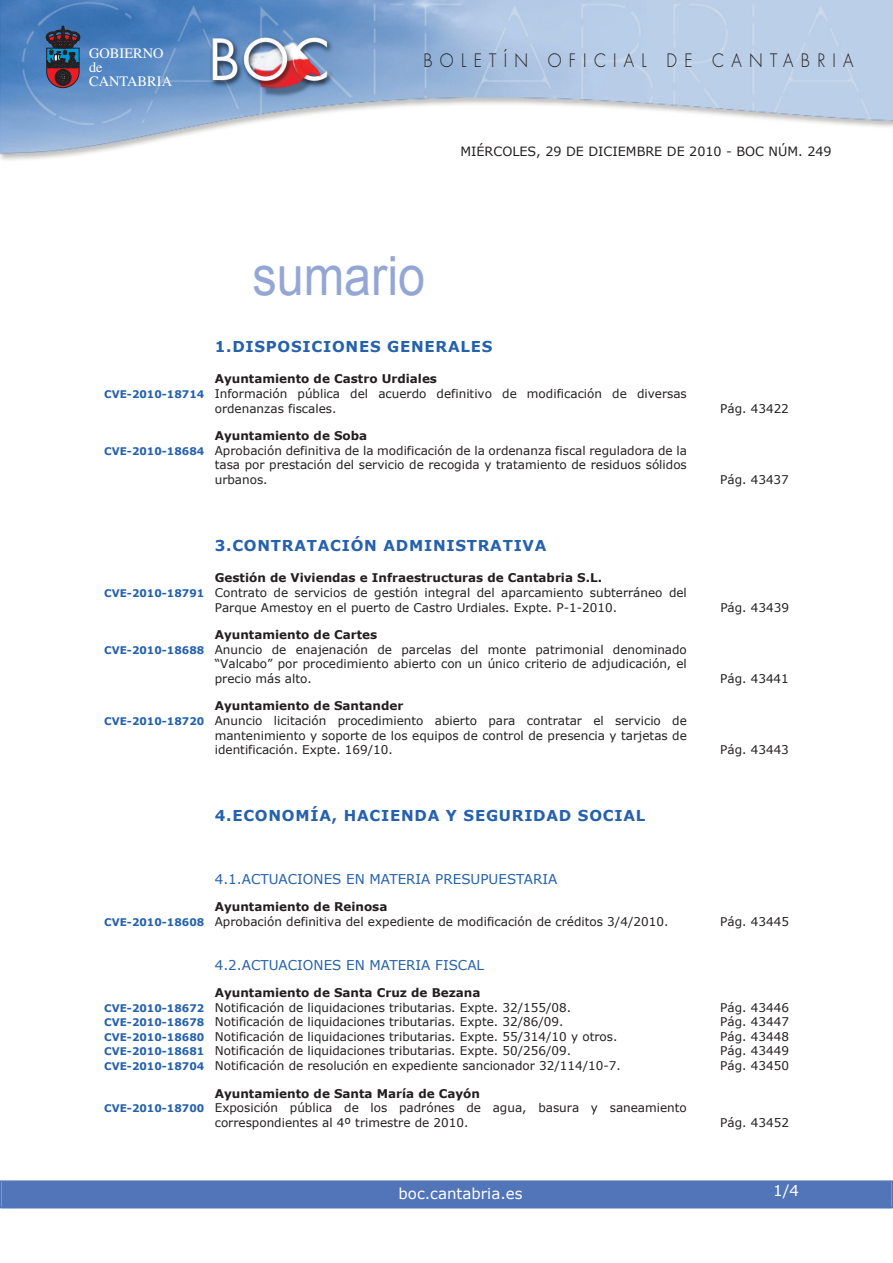
<style>
.page{position:relative;width:893px;height:1263px;background:#fff}
.page>*{position:absolute;margin:0;border:0;box-sizing:border-box;transform-origin:0 0}
.t1{font:54px "Arial";color:#94a7d4;scale:.9 1}
.t2{font:300 18px "Futura";letter-spacing:.45em;color:#231f20;scale:.9 1}
.t3{font:700 15px "Verdana";letter-spacing:.05em;color:#2561ad}
.t4{font:15px "Verdana";color:#fff}
.t5{font:14.4px/14.1px "Times";color:#fff}
.t6{font:13.5px "Verdana";color:#2561ad}
.t7{font:12.75px "Verdana";color:#231f20}
.t8{font:12px/14.7px "Verdana";color:#231f20}
.t9{font:700 12px "Verdana";color:#231f20}
.s1{font-weight:700;font-size:10.5px;color:#2561ad}
.s2{font-weight:700}
</style>
<div class="page">
<div style="left:2px;top:1181px;width:889px;height:27px;background:#5175b8"></div>
<div style="left:0;top:1180px;width:893px;height:28px;border:2px solid #5175b8"></div>
<img style="left:0;top:0;width:893px;height:161px">
<svg style="left:46px;top:26px;width:34px;height:62px;background:#464054"></svg>
<p class="t5" style="left:89px;top:47px;width:85px">GOBIERNO de<br>CANTABRIA</p>
<h2 class="t2" style="left:423px;top:52px;width:479px">BOLETÍN OFICIAL DE CANTABRIA</h2>
<p class="t7" style="left:460px;top:143px;width:373px">MIÉRCOLES, 29 DE DICIEMBRE DE 2010 - BOC NÚM. 249</p>
<h1 class="t1" style="left:252px;top:246px;width:194px">sumario</h1>
<p class="t3" style="left:215px;top:337px;width:279px">1.DISPOSICIONES GENERALES</p>
<p class="t9" style="left:215px;top:371px;width:224px">Ayuntamiento de Castro Urdiales</p>
<p class="t8" style="left:104px;top:386px;width:584px"><span class="s1">CVE-2010-18714</span> Información pública del acuerdo definitivo de modificación de diversas</p>
<p class="t8" style="left:215px;top:400px;width:123px">ordenanzas fiscales.</p>
<p class="t8" style="left:720px;top:400px;width:70px">Pág. 43422</p>
<p class="t9" style="left:215px;top:428px;width:154px">Ayuntamiento de Soba</p>
<p class="t8" style="left:104px;top:442px;width:584px"><span class="s1">CVE-2010-18684</span> Aprobación definitiva de la modificación de la ordenanza fiscal reguladora de la</p>
<p class="t8" style="left:215px;top:457px;width:474px">tasa por prestación del servicio de recogida y tratamiento de residuos sólidos</p>
<p class="t8" style="left:215px;top:472px;width:54px">urbanos.</p>
<p class="t8" style="left:720px;top:472px;width:70px">Pág. 43437</p>
<p class="t3" style="left:215px;top:536px;width:333px">3.CONTRATACIÓN ADMINISTRATIVA</p>
<p class="t9" style="left:215px;top:570px;width:389px">Gestión de Viviendas e Infraestructuras de Cantabria S.L.</p>
<p class="t8" style="left:104px;top:585px;width:584px"><span class="s1">CVE-2010-18791</span> Contrato de servicios de gestión integral del aparcamiento subterráneo del</p>
<p class="t8" style="left:215px;top:599px;width:404px">Parque Amestoy en el puerto de Castro Urdiales. Expte. P-1-2010.</p>
<p class="t8" style="left:720px;top:599px;width:70px">Pág. 43439</p>
<p class="t9" style="left:215px;top:627px;width:164px">Ayuntamiento de Cartes</p>
<p class="t8" style="left:104px;top:642px;width:584px"><span class="s1">CVE-2010-18688</span> Anuncio de enajenación de parcelas del monte patrimonial denominado</p>
<p class="t8" style="left:215px;top:656px;width:474px">“Valcabo” por procedimiento abierto con un único criterio de adjudicación, el</p>
<p class="t8" style="left:215px;top:671px;width:99px">precio más alto.</p>
<p class="t8" style="left:720px;top:671px;width:70px">Pág. 43441</p>
<p class="t9" style="left:215px;top:698px;width:190px">Ayuntamiento de Santander</p>
<p class="t8" style="left:104px;top:713px;width:584px"><span class="s1">CVE-2010-18720</span> Anuncio licitación procedimiento abierto para contratar el servicio de</p>
<p class="t8" style="left:215px;top:727px;width:474px">mantenimiento y soporte de los equipos de control de presencia y tarjetas de</p>
<p class="t8" style="left:215px;top:742px;width:180px">identificación. Expte. 169/10.</p>
<p class="t8" style="left:720px;top:742px;width:70px">Pág. 43443</p>
<p class="t3" style="left:215px;top:806px;width:432px">4.ECONOMÍA, HACIENDA Y SEGURIDAD SOCIAL</p>
<p class="t6" style="left:215px;top:870px;width:344px">4.1.ACTUACIONES EN MATERIA PRESUPUESTARIA</p>
<p class="t8" style="left:104px;top:899px;width:566px;text-indent:111px"><span class="s2">Ayuntamiento de Reinosa<br></span><span class="s1">CVE-2010-18608</span> Aprobación definitiva del expediente de modificación de créditos 3/4/2010.</p>
<p class="t6" style="left:215px;top:956px;width:271px">4.2.ACTUACIONES EN MATERIA FISCAL</p>
<p class="t8" style="left:104px;top:985px;width:468px;text-indent:111px"><span class="s2">Ayuntamiento de Santa Cruz de Bezana<br></span><span class="s1">CVE-2010-18672</span> Notificación de liquidaciones tributarias. Expte. 32/155/08.</p>
<p class="t8" style="left:720px;top:914px;width:70px">Pág. 43445</p>
<p class="t8" style="left:720px;top:999px;width:70px">Pág. 43446</p>
<p class="t8" style="left:104px;top:1014px;width:461px"><span class="s1">CVE-2010-18678</span> Notificación de liquidaciones tributarias. Expte. 32/86/09.</p>
<p class="t8" style="left:720px;top:1014px;width:70px">Pág. 43447</p>
<p class="t8" style="left:104px;top:1029px;width:515px"><span class="s1">CVE-2010-18680</span> Notificación de liquidaciones tributarias. Expte. 55/314/10 y otros.</p>
<p class="t8" style="left:720px;top:1029px;width:70px">Pág. 43448</p>
<p class="t8" style="left:104px;top:1043px;width:468px"><span class="s1">CVE-2010-18681</span> Notificación de liquidaciones tributarias. Expte. 50/256/09.</p>
<p class="t8" style="left:720px;top:1043px;width:70px">Pág. 43449</p>
<p class="t8" style="left:104px;top:1058px;width:518px"><span class="s1">CVE-2010-18704</span> Notificación de resolución en expediente sancionador 32/114/10-7.</p>
<p class="t8" style="left:720px;top:1058px;width:70px">Pág. 43450</p>
<p class="t9" style="left:215px;top:1085px;width:267px">Ayuntamiento de Santa María de Cayón</p>
<p class="t8" style="left:104px;top:1100px;width:584px"><span class="s1">CVE-2010-18700</span> Exposición pública de los padrónes de agua, basura y saneamiento</p>
<p class="t8" style="left:215px;top:1115px;width:255px">correspondientes al 4º trimestre de 2010.</p>
<p class="t8" style="left:720px;top:1115px;width:70px">Pág. 43452</p>
<p class="t4" style="left:398px;top:1184px;width:126px">boc.cantabria.es</p>
<p class="t4" style="left:773px;top:1181px;width:27px">1/4</p>
</div>
